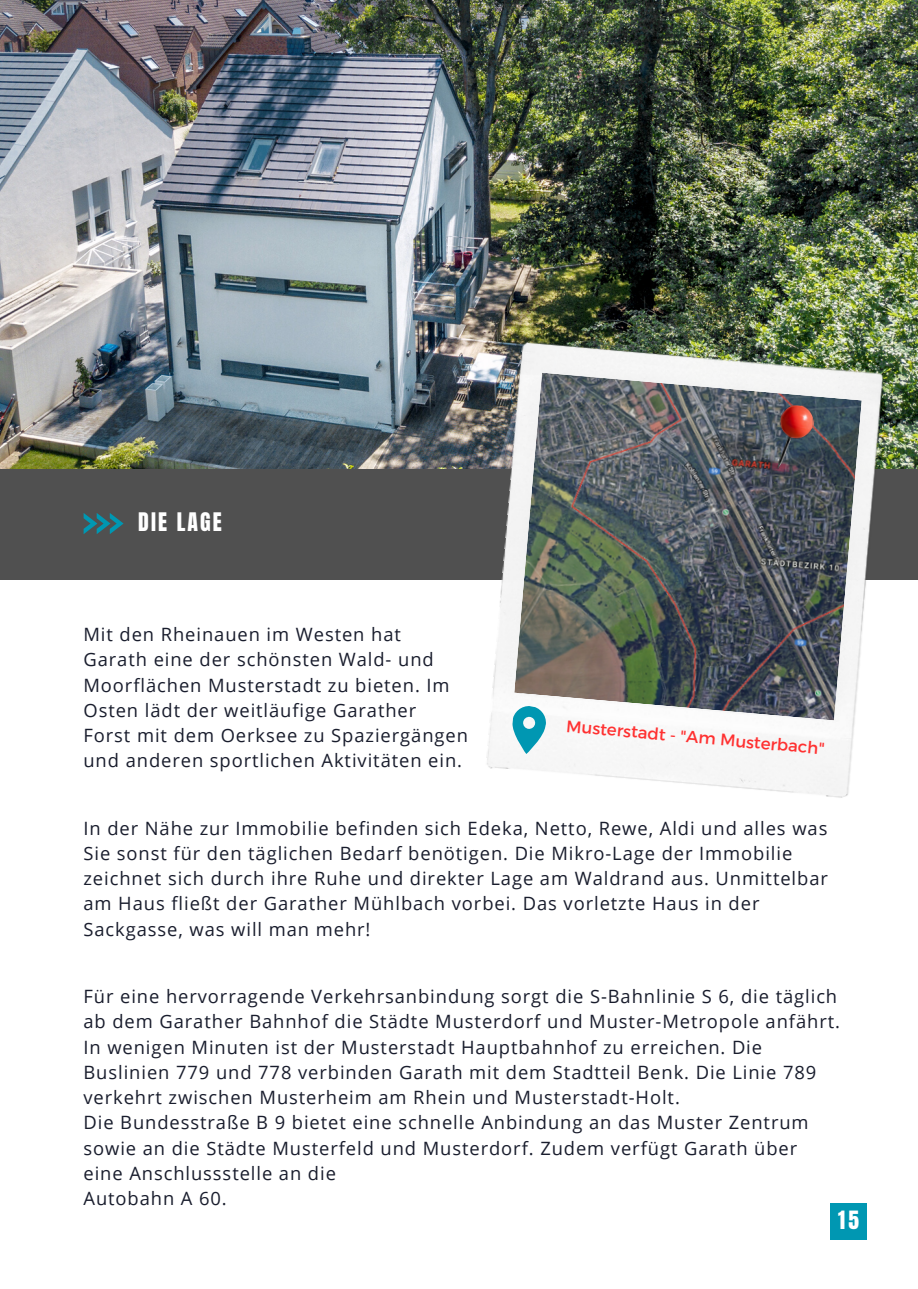
<style>
.page{position:relative;width:918px;height:1289px;background:#fff}
.page>*{position:absolute;margin:0;border:0;box-sizing:border-box;transform-origin:0 0}
.t1{font:21.75px "Anton";letter-spacing:.1em;color:#fff}
.t2{font:21.45px "Anton";color:#fff}
.t3{font:18.3px/25.2px "Open Sans";letter-spacing:.05em;color:#191d2d}
.t4{font:16.65px "Montserrat";color:#ff3131}
</style>
<div class="page">
<div style="left:0;top:466px;width:918px;height:113px;background:#505050"></div>
<img style="left:0;top:0;width:918px;height:468px">
<div style="left:830px;top:1203px;width:37px;height:36px;background:#0097b2"></div>
<svg style="left:84px;top:513px;width:40px;height:21px"></svg>
<img style="left:485px;top:341px;width:401px;height:457px">
<img style="left:514px;top:372px;width:348px;height:348px">
<svg style="left:510px;top:704px;width:37px;height:51px"></svg>
<img style="left:699px;top:397px;width:116px;height:77px">
<p class="t1" style="left:138px;top:506px;width:85px">DIE LAGE</p>
<h1 class="t3" style="left:83px;top:621px;width:386px">Mit den Rheinauen im Westen hat Garath eine der schönsten Wald- und Moorflächen Musterstadt zu bieten. Im Osten lädt der weitläufige Garather<br>Forst mit dem Oerksee zu Spaziergängen und anderen sportlichen Aktivitäten ein.</h1>
<p class="t4" style="left:567px;top:715px;width:261px;rotate:5deg">Musterstadt - "Am Musterbach"</p>
<p class="t3" style="left:83px;top:814px;width:746px">In der Nähe zur Immobilie befinden sich Edeka, Netto, Rewe, Aldi und alles was Sie sonst für den täglichen Bedarf benötigen. Die Mikro-Lage der Immobilie zeichnet sich durch ihre Ruhe und direkter Lage am Waldrand aus. Unmittelbar am Haus fließt der Garather Mühlbach vorbei. Das vorletzte Haus in der Sackgasse, was will man mehr!</p>
<p class="t3" style="left:83px;top:983px;width:758px">Für eine hervorragende Verkehrsanbindung sorgt die S-Bahnlinie S 6, die täglich ab dem Garather Bahnhof die Städte Musterdorf und Muster-Metropole anfährt.<br>In wenigen Minuten ist der Musterstadt Hauptbahnhof zu erreichen. Die Buslinien 779 und 778 verbinden Garath mit dem Stadtteil Benk. Die Linie 789 verkehrt zwischen Musterheim am Rhein und Musterstadt-Holt.</p>
<p class="t3" style="left:83px;top:1109px;width:727px">Die Bundesstraße B 9 bietet eine schnelle Anbindung an das Muster Zentrum sowie an die Städte Musterfeld und Musterdorf. Zudem verfügt Garath über eine Anschlussstelle an die</p>
<p class="t3" style="left:83px;top:1185px;width:145px">Autobahn A 60.</p>
<p class="t2" style="left:838px;top:1204px;width:22px">15</p>
</div>
